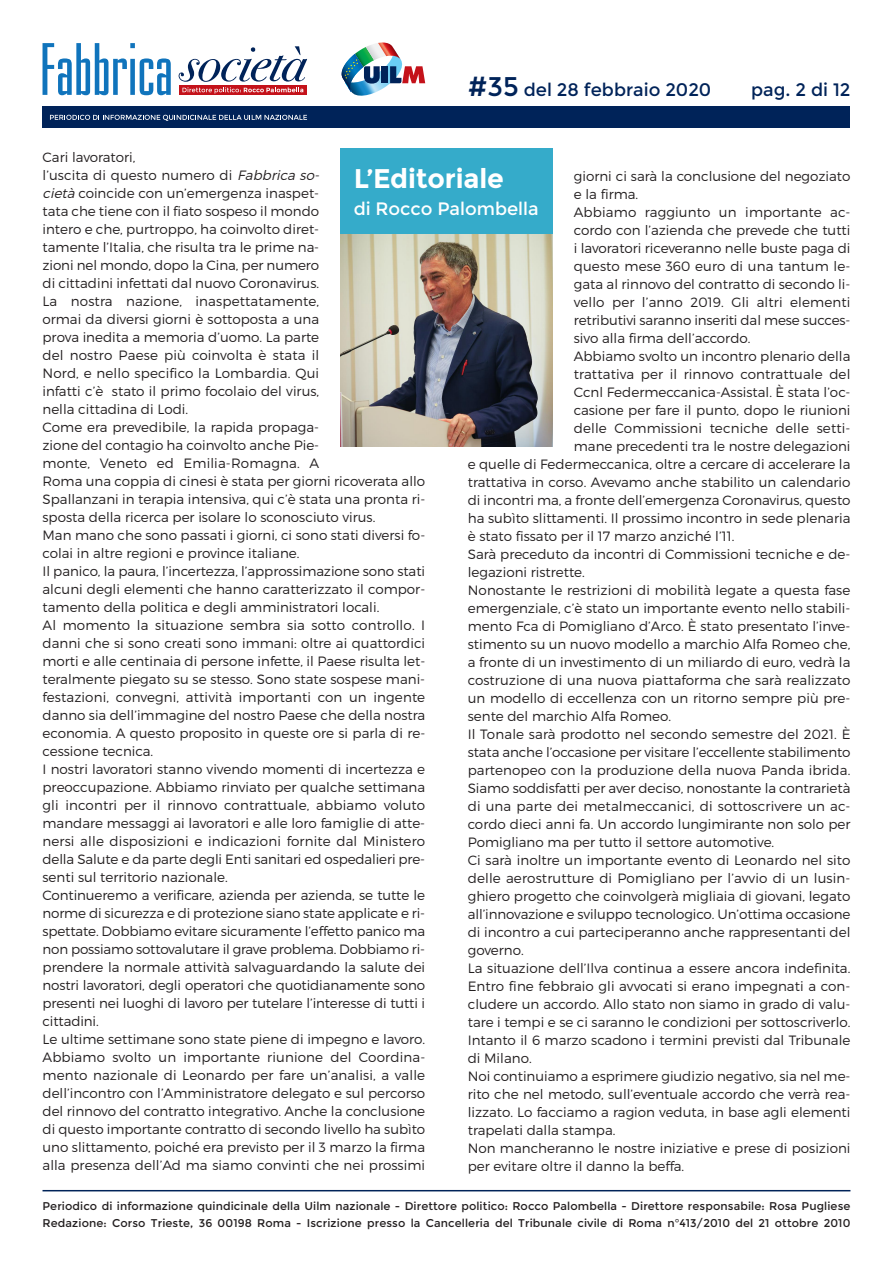
<style>
.page{position:relative;width:893px;height:1263px;background:#fff}
.page>*{position:absolute;margin:0;border:0;box-sizing:border-box;transform-origin:0 0}
.t1{font:700 27px "Montserrat";letter-spacing:-.005em;color:#fff}
.t2{font:18px "Montserrat";color:#002359}
.t3{font:18px "Montserrat";color:#fff}
.t4{font:300 13.5px/18px "Montserrat";color:#231f20}
.t5{font:11.25px/16.5px "Montserrat";letter-spacing:.01em;color:#231f20}
.s1{font-size:27px}
.s2{font-style:italic}
</style>
<div class="page">
<img style="left:351px;top:53px;width:54px;height:43px">
<img style="left:341px;top:54px;width:22px;height:37px">
<img style="left:355px;top:47px;width:19px;height:20px">
<img style="left:366px;top:43px;width:12px;height:17px">
<img style="left:378px;top:43px;width:23px;height:17px">
<svg style="left:364px;top:66px;width:16px;height:18px"></svg>
<div style="left:382px;top:66px;width:6px;height:17px;background:#002359"></div>
<svg style="left:390px;top:66px;width:35px;height:17px"></svg>
<div style="left:43px;top:106px;width:807px;height:22px;background:#002359"></div>
<svg style="left:50px;top:115px;width:257px;height:6px"></svg>
<svg style="left:43px;top:43px;width:128px;height:52px"></svg>
<div style="left:179px;top:85px;width:128px;height:10px;background:#c4121a"></div>
<svg style="left:179px;top:46px;width:128px;height:48px"></svg>
<svg style="left:342px;top:59px;width:16px;height:33px"></svg>
<hr style="left:43px;top:1190px;width:807px;height:1px;background:#002359">
<img style="left:340px;top:234px;width:213px;height:212px">
<div style="left:340px;top:149px;width:213px;height:85px;background:#35abca"></div>
<h2 class="t2" style="left:468px;top:79px;width:245px"><span class="s1">#35</span> del 28 febbraio 2020</h2>
<h2 class="t2" style="left:751px;top:79px;width:101px">pag. 2 di 12</h2>
<p class="t4" style="left:42px;top:149px;width:384px">Cari lavoratori,<br>l’uscita di questo numero di <span class="s2">Fabbrica so-<br>cietà</span>coincide con un’emergenza inaspet-<br>tata che tiene con il fiato sospeso il mondo<br>intero e che, purtroppo, ha coinvolto diret-<br>tamente l’Italia, che risulta tra le prime na-<br>zioni nel mondo, dopo la Cina, per numero<br>di cittadini infettati dal nuovo Coronavirus.<br>La nostra nazione, inaspettatamente,<br>ormai da diversi giorni è sottoposta a una<br>prova inedita a memoria d’uomo. La parte<br>del nostro Paese più coinvolta è stata il<br>Nord, e nello specifico la Lombardia. Qui<br>infatti c’è stato il primo focolaio del virus,<br>nella cittadina di Lodi.<br>Come era prevedibile, la rapida propaga-<br>zione del contagio ha coinvolto anche Pie-<br>monte, Veneto ed Emilia-Romagna. A<br>Roma una coppia di cinesi è stata per giorni ricoverata allo Spallanzani in terapia intensiva, qui c’è stata una pronta ri&shy;sposta della ricerca per isolare lo sconosciuto virus.<br>Man mano che sono passati i giorni, ci sono stati diversi fo&shy;colai in altre regioni e province italiane.<br>Il panico, la paura, l’incertezza, l’approssimazione sono stati alcuni degli elementi che hanno caratterizzato il compor&shy;tamento della politica e degli amministratori locali.<br>Al momento la situazione sembra sia sotto controllo. I danni che si sono creati sono immani: oltre ai quattordici morti e alle centinaia di persone infette, il Paese risulta let&shy;teralmente piegato su se stesso. Sono state sospese mani&shy;festazioni, convegni, attività importanti con un ingente danno sia dell’immagine del nostro Paese che della nostra economia. A questo proposito in queste ore si parla di re&shy;cessione tecnica.<br>I nostri lavoratori stanno vivendo momenti di incertezza e preoccupazione. Abbiamo rinviato per qualche settimana gli incontri per il rinnovo contrattuale, abbiamo voluto mandare messaggi ai lavoratori e alle loro famiglie di atte&shy;nersi alle disposizioni e indicazioni fornite dal Ministero della Salute e da parte degli Enti sanitari ed ospedalieri pre&shy;senti sul territorio nazionale.<br>Continueremo a verificare, azienda per azienda, se tutte le norme di sicurezza e di protezione siano state applicate e ri&shy;spettate. Dobbiamo evitare sicuramente l’effetto panico ma non possiamo sottovalutare il grave problema. Dobbiamo ri&shy;prendere la normale attività salvaguardando la salute dei nostri lavoratori, degli operatori che quotidianamente sono presenti nei luoghi di lavoro per tutelare l’interesse di tutti i cittadini.<br>Le ultime settimane sono state piene di impegno e lavoro.<br>Abbiamo svolto un importante riunione del Coordina&shy;mento nazionale di Leonardo per fare un’analisi, a valle dell’incontro con l’Amministratore delegato e sul percorso del rinnovo del contratto integrativo. Anche la conclusione di questo importante contratto di secondo livello ha subìto uno slittamento, poiché era previsto per il 3 marzo la firma alla presenza dell’Ad ma siamo convinti che nei prossimi</p>
<h1 class="t1" style="left:354px;top:162px;width:152px">L’Editoriale</h1>
<h2 class="t3" style="left:354px;top:198px;width:187px">di Rocco Palombella</h2>
<p class="t4" style="left:574px;top:168px;width:278px">giorni ci sarà la conclusione del negoziato</p>
<p class="t4" style="left:574px;top:186px;width:66px">e la firma.</p>
<p class="t4" style="left:574px;top:204px;width:278px">Abbiamo raggiunto un importante ac-</p>
<p class="t4" style="left:574px;top:222px;width:278px">cordo con l’azienda che prevede che tutti</p>
<p class="t4" style="left:574px;top:240px;width:278px">i lavoratori riceveranno nelle buste paga di</p>
<p class="t4" style="left:574px;top:258px;width:278px">questo mese 360 euro di una tantum le-</p>
<p class="t4" style="left:574px;top:276px;width:278px">gata al rinnovo del contratto di secondo li-</p>
<p class="t4" style="left:574px;top:294px;width:278px">vello per l’anno 2019. Gli altri elementi</p>
<p class="t4" style="left:574px;top:312px;width:278px">retributivi saranno inseriti dal mese succes-</p>
<p class="t4" style="left:574px;top:330px;width:178px">sivo alla firma dell’accordo.</p>
<p class="t4" style="left:574px;top:348px;width:278px">Abbiamo svolto un incontro plenario della</p>
<p class="t4" style="left:574px;top:366px;width:278px">trattativa per il rinnovo contrattuale del</p>
<p class="t4" style="left:574px;top:384px;width:278px">Ccnl Federmeccanica-Assistal. È stata l’oc-</p>
<p class="t4" style="left:574px;top:402px;width:278px">casione per fare il punto, dopo le riunioni</p>
<p class="t4" style="left:574px;top:420px;width:278px">delle Commissioni tecniche delle setti-</p>
<p class="t4" style="left:574px;top:438px;width:278px">mane precedenti tra le nostre delegazioni</p>
<p class="t4" style="left:468px;top:456px;width:384px">e quelle di Federmeccanica, oltre a cercare di accelerare la</p>
<p class="t4" style="left:468px;top:474px;width:384px">trattativa in corso. Avevamo anche stabilito un calendario</p>
<p class="t4" style="left:468px;top:492px;width:384px">di incontri ma, a fronte dell’emergenza Coronavirus, questo</p>
<p class="t4" style="left:468px;top:510px;width:384px">ha subìto slittamenti. Il prossimo incontro in sede plenaria</p>
<p class="t4" style="left:468px;top:528px;width:268px">è stato fissato per il 17 marzo anziché l’11.</p>
<p class="t4" style="left:468px;top:546px;width:384px">Sarà preceduto da incontri di Commissioni tecniche e de-</p>
<p class="t4" style="left:468px;top:564px;width:119px">legazioni ristrette.</p>
<p class="t4" style="left:468px;top:582px;width:384px">Nonostante le restrizioni di mobilità legate a questa fase</p>
<p class="t4" style="left:468px;top:600px;width:384px">emergenziale, c’è stato un importante evento nello stabili-</p>
<p class="t4" style="left:468px;top:618px;width:384px">mento Fca di Pomigliano d’Arco. È stato presentato l’inve-</p>
<p class="t4" style="left:468px;top:636px;width:384px">stimento su un nuovo modello a marchio Alfa Romeo che,</p>
<p class="t4" style="left:468px;top:654px;width:384px">a fronte di un investimento di un miliardo di euro, vedrà la</p>
<p class="t4" style="left:468px;top:672px;width:384px">costruzione di una nuova piattaforma che sarà realizzato</p>
<p class="t4" style="left:468px;top:690px;width:384px">un modello di eccellenza con un ritorno sempre più pre-</p>
<p class="t4" style="left:468px;top:708px;width:205px">sente del marchio Alfa Romeo.</p>
<p class="t4" style="left:468px;top:726px;width:384px">Il Tonale sarà prodotto nel secondo semestre del 2021. È</p>
<p class="t4" style="left:468px;top:744px;width:384px">stata anche l’occasione per visitare l’eccellente stabilimento</p>
<p class="t4" style="left:468px;top:762px;width:384px">partenopeo con la produzione della nuova Panda ibrida.</p>
<p class="t4" style="left:468px;top:780px;width:384px">Siamo soddisfatti per aver deciso, nonostante la contrarietà</p>
<p class="t4" style="left:468px;top:798px;width:384px">di una parte dei metalmeccanici, di sottoscrivere un ac-</p>
<p class="t4" style="left:468px;top:816px;width:384px">cordo dieci anni fa. Un accordo lungimirante non solo per</p>
<p class="t4" style="left:468px;top:834px;width:308px">Pomigliano ma per tutto il settore automotive.</p>
<p class="t4" style="left:468px;top:852px;width:384px">Ci sarà inoltre un importante evento di Leonardo nel sito</p>
<p class="t4" style="left:468px;top:870px;width:384px">delle aerostrutture di Pomigliano per l’avvio di un lusin-</p>
<p class="t4" style="left:468px;top:888px;width:384px">ghiero progetto che coinvolgerà migliaia di giovani, legato</p>
<p class="t4" style="left:468px;top:906px;width:384px">all’innovazione e sviluppo tecnologico. Un’ottima occasione</p>
<p class="t4" style="left:468px;top:924px;width:384px">di incontro a cui parteciperanno anche rappresentanti del</p>
<p class="t4" style="left:468px;top:942px;width:58px">governo.</p>
<p class="t4" style="left:468px;top:960px;width:384px">La situazione dell’Ilva continua a essere ancora indefinita.</p>
<p class="t4" style="left:468px;top:978px;width:384px">Entro fine febbraio gli avvocati si erano impegnati a con-</p>
<p class="t4" style="left:468px;top:996px;width:384px">cludere un accordo. Allo stato non siamo in grado di valu-</p>
<p class="t4" style="left:468px;top:1014px;width:384px">tare i tempi e se ci saranno le condizioni per sottoscriverlo.</p>
<p class="t4" style="left:468px;top:1032px;width:384px">Intanto il 6 marzo scadono i termini previsti dal Tribunale</p>
<p class="t4" style="left:468px;top:1050px;width:65px">di Milano.</p>
<p class="t4" style="left:468px;top:1068px;width:384px">Noi continuiamo a esprimere giudizio negativo, sia nel me-</p>
<p class="t4" style="left:468px;top:1086px;width:384px">rito che nel metodo, sull’eventuale accordo che verrà rea-</p>
<p class="t4" style="left:468px;top:1104px;width:384px">lizzato. Lo facciamo a ragion veduta, in base agli elementi</p>
<p class="t4" style="left:468px;top:1122px;width:149px">trapelati dalla stampa.</p>
<p class="t4" style="left:468px;top:1140px;width:384px">Non mancheranno le nostre iniziative e prese di posizioni</p>
<p class="t4" style="left:468px;top:1158px;width:218px">per evitare oltre il danno la beffa.</p>
<p class="t5" style="left:43px;top:1198px;width:809px">Periodico di informazione quindicinale della Uilm nazionale - Direttore politico: Rocco Palombella - Direttore responsabile: Rosa Pugliese<br>Redazione: Corso Trieste, 36 00198 Roma - Iscrizione presso la Cancelleria del Tribunale civile di Roma n°413/2010 del 21 ottobre 2010</p>
</div>
